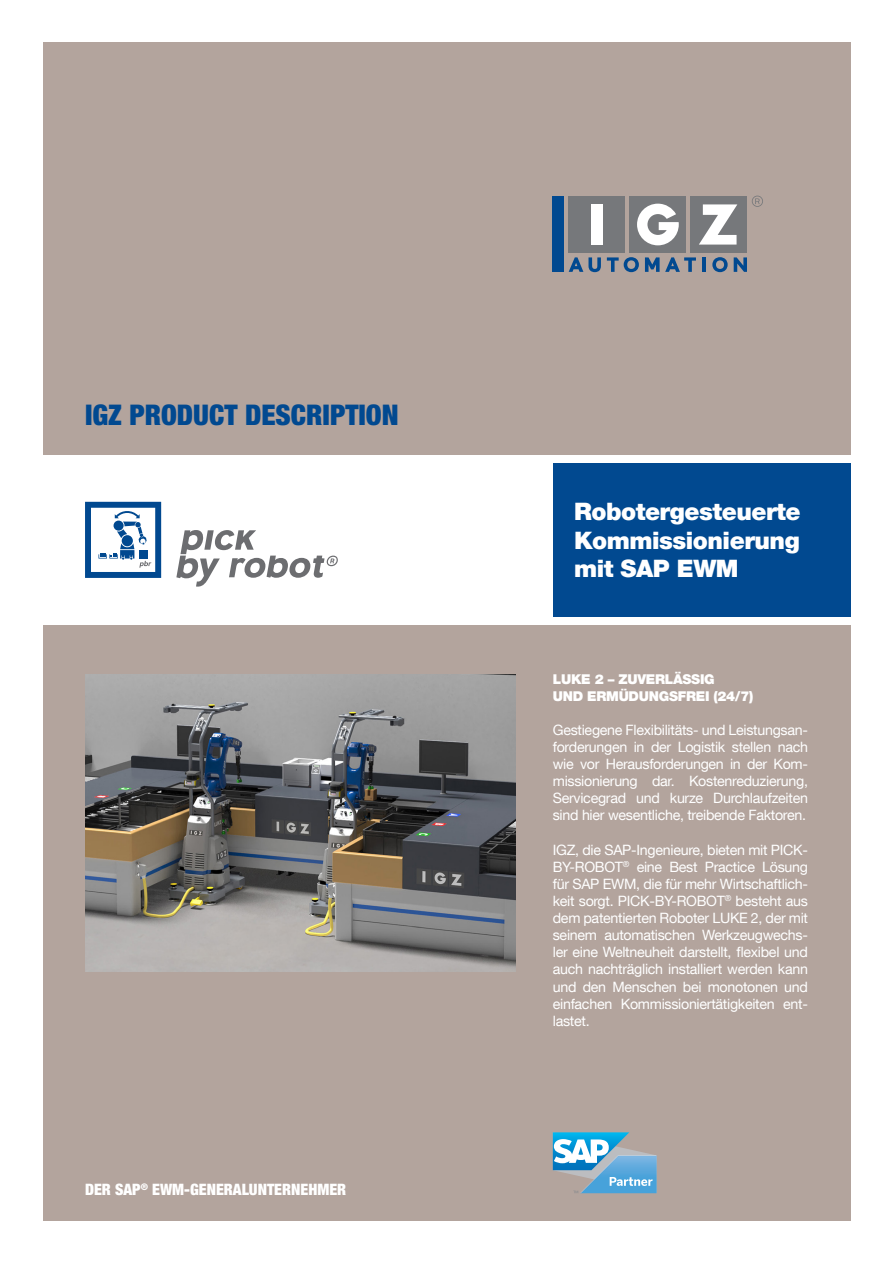
<style>
.page{position:relative;width:893px;height:1263px;background:#fff}
.page>*{position:absolute;margin:0;border:0;box-sizing:border-box;transform-origin:0 0}
.t1{font:900 condensed 28.5px "Helvetica Neue LT Pro";color:#014990}
.t2{font:900 24px/28.8px "Helvetica Neue LT Com";letter-spacing:-.02em;color:#fff}
.t3{font:900 condensed 15.75px "Helvetica Neue LT Pro";color:#fff}
.t4{font:14.25px/17.1px "Helvetica Neue LT Com";letter-spacing:-.02em;color:#fff;text-align:justify}
.t5{font:900 13.5px "Helvetica Neue LT Com";letter-spacing:-.02em;color:#fff}
</style>
<div class="page">
<div style="left:43px;top:43px;width:807px;height:412px;background:#b3a49d"></div>
<div style="left:43px;top:625px;width:807px;height:595px;background:#b3a49d"></div>
<div style="left:553px;top:463px;width:297px;height:154px;background:#014990"></div>
<svg style="left:553px;top:1132px;width:104px;height:61px"></svg>
<div style="left:569px;top:196px;width:56px;height:57px;background:#76787b"></div>
<div style="left:591px;top:204px;width:11px;height:41px;background:#fff"></div>
<div style="left:553px;top:196px;width:11px;height:76px;background:#014990"></div>
<div style="left:630px;top:196px;width:56px;height:57px;background:#76787b"></div>
<svg style="left:637px;top:204px;width:42px;height:41px"></svg>
<div style="left:691px;top:196px;width:56px;height:57px;background:#76787b"></div>
<svg style="left:699px;top:204px;width:38px;height:41px"></svg>
<svg style="left:752px;top:196px;width:11px;height:11px"></svg>
<svg style="left:569px;top:257px;width:32px;height:15px"></svg>
<svg style="left:607px;top:257px;width:32px;height:15px"></svg>
<svg style="left:645px;top:257px;width:51px;height:15px"></svg>
<hr style="left:702px;top:257px;width:4px;height:15px;background:#014990">
<svg style="left:712px;top:257px;width:16px;height:15px"></svg>
<svg style="left:734px;top:257px;width:13px;height:15px"></svg>
<img style="left:85px;top:674px;width:431px;height:298px">
<svg style="left:85px;top:502px;width:76px;height:76px"></svg>
<svg style="left:176px;top:530px;width:162px;height:56px"></svg>
<p class="t1" style="left:85px;top:398px;width:315px">IGZ PRODUCT DESCRIPTION</p>
<p class="t3" style="left:85px;top:1180px;width:263px">DER SAP<sup>®</sup> EWM-GENERALUNTERNEHMER</p>
<p class="t2" style="left:574px;top:497px;width:228px">Robotergesteuerte<br>Kommissionierung</p>
<p class="t2" style="left:574px;top:554px;width:166px">mit SAP EWM</p>
<p class="t5" style="left:553px;top:671px;width:163px">LUKE 2 – ZUVERLÄSSIG</p>
<p class="t5" style="left:553px;top:688px;width:202px">UND ERMÜDUNGSFREI (24/7)</p>
<p class="t4" style="left:553px;top:721px;width:257px">Gestiegene Flexibilitäts- und Leistungsan&shy;forderungen in der Logistik stellen nach wie vor Herausforderungen in der Kom&shy;missionierung dar. Kostenreduzierung, Servicegrad und kurze Durchlaufzeiten sind hier wesentliche, treibende Faktoren.</p>
<p class="t4" style="left:553px;top:841px;width:257px">IGZ, die SAP-Ingenieure, bieten mit PICK-BY-ROBOT<sup>®</sup> eine Best Practice Lösung für SAP EWM, die für mehr Wirtschaftlich&shy;keit sorgt. PICK-BY-ROBOT<sup>®</sup> besteht aus dem patentierten Roboter LUKE 2, der mit seinem automatischen Werkzeugwechs&shy;ler eine Weltneuheit darstellt, flexibel und auch nachträglich installiert werden kann und den Menschen bei monotonen und einfachen Kommissioniertätigkeiten ent&shy;lastet.</p>
</div>
